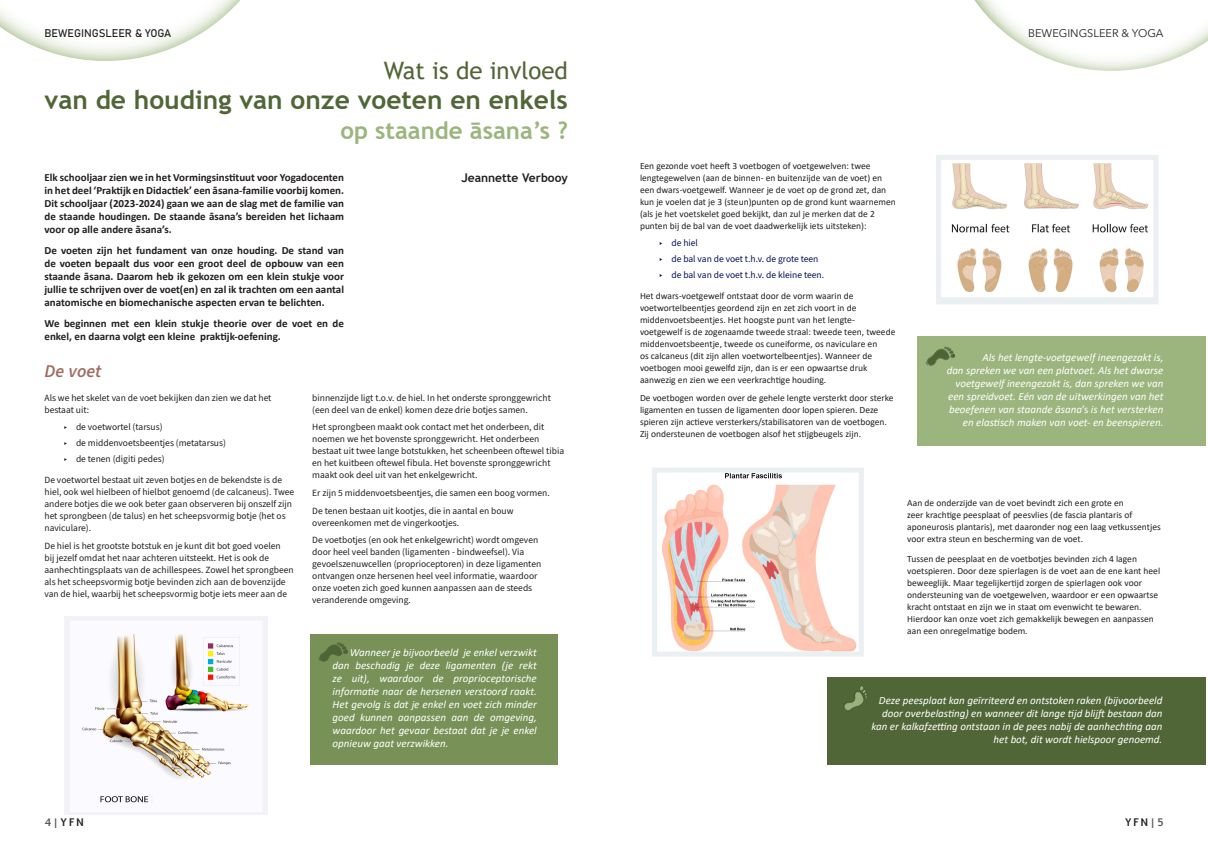
<style>
.page{position:relative;width:1208px;height:859px;background:#fff}
.page>*{position:absolute;margin:0;border:0;box-sizing:border-box;transform-origin:0 0}
.t1{font:700 26px "Trebuchet MS";color:#516637}
.t2{font:700 24px "Trebuchet MS";color:#9cb57e}
.t3{font:24px "Trebuchet MS";color:#516637}
.Subhead{font:italic 600 18px "Source Sans 3";letter-spacing:.005em;color:#9f6c5f}
.Introductie{font:700 12px "Trebuchet MS";color:#231f20}
.t4{font:italic 11px/13px "Calibri";color:#fff;text-align:right}
.t5{font:700 11px/12.9px "Calibri";color:#231f20;text-align:justify}
.t6{font:11px "Bahnschrift";color:#231f20}
.t7{font:11px "Avenir Next LT Pro";color:#231f20}
.t8{font:700 10px "Euphemia UCAS";letter-spacing:.2em;color:#231f20}
.t9{font:9.5px/12px "Calibri";color:#231f20}
.Paragraph{font:9.5px/12px "Source Sans 3";color:#231f20}
.t10{font:9.5px "Source Sans 3";color:#031059}
.s1{font-style:normal}
.s2{color:#575756}
</style>
<div class="page">
<div style="left:828px;top:677px;width:378px;height:88px;background:#516637"></div>
<div style="left:918px;top:336px;width:288px;height:110px;background:#9cb57e"></div>
<div style="left:310px;top:634px;width:247px;height:131px;background:#779157"></div>
<svg style="left:0;top:0;width:240px;height:61px"></svg>
<img style="left:951px;top:163px;width:197px;height:129px">
<div style="left:936px;top:155px;width:222px;height:149px;border:5px solid #eaeff1"></div>
<img style="left:661px;top:474px;width:196px;height:177px">
<div style="left:652px;top:468px;width:212px;height:189px;border:5px solid #eaeff1"></div>
<img style="left:844px;top:686px;width:23px;height:25px">
<img style="left:65px;top:616px;width:202px;height:198px">
<img style="left:318px;top:642px;width:30px;height:20px">
<img style="left:925px;top:346px;width:30px;height:20px">
<svg style="left:974px;top:0;width:234px;height:71px"></svg>
<p class="t6" style="left:45px;top:25px;width:128px">BEWEGINGSLEER &amp; YOGA</p>
<p class="t7" style="left:1028px;top:26px;width:137px">BEWEGINGSLEER &amp; YOGA</p>
<p class="t3" style="left:384px;top:55px;width:186px">Wat is de invloed</p>
<p class="t1" style="left:45px;top:83px;width:525px">van de houding van onze voeten en enkels</p>
<p class="t2" style="left:340px;top:115px;width:229px">op staande āsana’s ?</p>
<p class="t5" style="left:45px;top:171px;width:301px">Elk schooljaar zien we in het Vormingsinstituut voor Yogadocenten in het deel ‘Praktijk en Didactiek’ een āsana-familie voorbij komen.<br>Dit schooljaar (2023-2024) gaan we aan de slag met de familie van de staande houdingen. De staande āsana’s bereiden het lichaam voor op alle andere āsana’s.</p>
<p class="t5" style="left:45px;top:244px;width:301px">De voeten zijn het fundament van onze houding. De stand van de voeten bepaalt dus voor een groot deel de opbouw van een staande āsana. Daarom heb ik gekozen om een klein stukje voor jullie te schrijven over de voet(en) en zal ik trachten om een aantal anatomische en biomechanische aspecten ervan te belichten.</p>
<p class="t5" style="left:45px;top:316px;width:301px">We beginnen met een klein stukje theorie over de voet en de enkel, en daarna volgt een kleine praktijk-oefening.</p>
<p class="Subhead" style="left:45px;top:360px;width:58px">De voet</p>
<p class="Introductie" style="left:461px;top:170px;width:108px">Jeannette Verbooy</p>
<p class="Paragraph" style="left:45px;top:392px;width:228px">Als we het skelet van de voet bekijken dan zien we dat het bestaat uit:</p>
<p class="Paragraph" style="left:64px;top:421px;width:100px">‣ de voetwortel (tarsus)</p>
<p class="Paragraph" style="left:64px;top:437px;width:163px">‣ de middenvoetsbeentjes (metatarsus)</p>
<p class="Paragraph" style="left:64px;top:453px;width:102px">‣ de tenen (digiti pedes)</p>
<p class="Paragraph" style="left:45px;top:474px;width:251px">De voetwortel bestaat uit zeven botjes en de bekendste is de hiel, ook wel hielbeen of hielbot genoemd (de calcaneus). Twee andere botjes die we ook beter gaan observeren bij onszelf zijn het sprongbeen (de talus) en het scheepsvormig botje (het os naviculare).</p>
<p class="Paragraph" style="left:45px;top:540px;width:251px">De hiel is het grootste botstuk en je kunt dit bot goed voelen<br>bij jezelf omdat het naar achteren uitsteekt. Het is ook de aanhechtingsplaats van de achillespees. Zowel het sprongbeen als het scheepsvormig botje bevinden zich aan de bovenzijde van de hiel, waarbij het scheepsvormig botje iets meer aan de</p>
<p class="Paragraph" style="left:312px;top:392px;width:240px">binnenzijde ligt t.o.v. de hiel. In het onderste spronggewricht (een deel van de enkel) komen deze drie botjes samen.</p>
<p class="Paragraph" style="left:312px;top:421px;width:253px">Het sprongbeen maakt ook contact met het onderbeen, dit noemen we het bovenste spronggewricht. Het onderbeen bestaat uit twee lange botstukken, het scheenbeen oftewel tibia en het kuitbeen oftewel fibula. Het bovenste spronggewricht maakt ook deel uit van het enkelgewricht.</p>
<p class="Paragraph" style="left:312px;top:487px;width:239px">Er zijn 5 middenvoetsbeentjes, die samen een boog vormen.</p>
<p class="Paragraph" style="left:312px;top:505px;width:203px">De tenen bestaan uit kootjes, die in aantal en bouw overeenkomen met de vingerkootjes.</p>
<p class="Paragraph" style="left:312px;top:534px;width:230px">De voetbotjes (en ook het enkelgewricht) wordt omgeven door heel veel banden (ligamenten - bindweefsel). Via gevoelszenuwcellen (proprioceptoren) in deze ligamenten ontvangen onze hersenen heel veel informatie, waardoor onze voeten zich goed kunnen aanpassen aan de steeds veranderende omgeving.</p>
<p class="t4" style="left:333px;top:645px;width:206px;text-align:justify;text-indent:17px">Wanneer je bijvoorbeeld je enkel verzwikt dan beschadig je deze ligamenten (je rekt ze uit), waardoor de proprioceptorische informatie naar de hersenen verstoord raakt.<br>Het gevolg is dat je enkel en voet zich minder goed kunnen aanpassen aan de omgeving, waardoor het gevaar bestaat dat je je enkel opnieuw gaat verzwikken.</p>
<p class="t9" style="left:640px;top:159px;width:257px">Een gezonde voet heeft 3 voetbogen of voetgewelven: twee lengtegewelven (aan de binnen- en buitenzijde van de voet) en een dwars-voetgewelf. Wanneer je de voet op de grond zet, dan kun je voelen dat je 3 (steun)punten op de grond kunt waarnemen (als je het voetskelet goed bekijkt, dan zul je merken dat de 2 punten bij de bal van de voet daadwerkelijk iets uitsteken):</p>
<p class="t10" style="left:659px;top:237px;width:40px">‣ de hiel</p>
<p class="t10" style="left:659px;top:253px;width:160px">‣ de bal van de voet t.h.v. de grote teen</p>
<p class="t10" style="left:659px;top:269px;width:166px">‣ de bal van de voet t.h.v. de kleine teen.</p>
<p class="t9" style="left:640px;top:290px;width:257px">Het dwars-voetgewelf ontstaat door de vorm waarin de voetwortelbeentjes geordend zijn en zet zich voort in de middenvoetsbeentjes. Het hoogste punt van het lengte&shy;voetgewelf is de zogenaamde tweede straal: tweede teen, tweede middenvoetsbeentje, tweede os cuneiforme, os naviculare en<br>os calcaneus (dit zijn allen voetwortelbeentjes). Wanneer de voetbogen mooi gewelfd zijn, dan is er een opwaartse druk aanwezig en zien we een veerkrachtige houding.</p>
<p class="t9" style="left:640px;top:392px;width:255px">De voetbogen worden over de gehele lengte versterkt door sterke ligamenten en tussen de ligamenten door lopen spieren. Deze spieren zijn actieve versterkers/stabilisatoren van de voetbogen.<br>Zij ondersteunen de voetbogen alsof het stijgbeugels zijn.</p>
<p class="t4" style="left:946px;top:351px;width:218px">Als het lengte-voetgewelf ineengezakt is,<br>dan spreken we van een platvoet. Als het dwarse voetgewelf ineengezakt is, dan spreken we van een spreidvoet. Eén van de uitwerkingen van het beoefenen van staande āsana<span class="s1">’s</span> is het versterken en elastisch maken van voet- en beenspieren.</p>
<p class="t9" style="left:907px;top:497px;width:255px">Aan de onderzijde van de voet bevindt zich een grote en<br>zeer krachtige peesplaat of peesvlies (de fascia plantaris of aponeurosis plantaris), met daaronder nog een laag vetkussentjes voor extra steun en bescherming van de voet.</p>
<p class="t9" style="left:907px;top:553px;width:254px">Tussen de peesplaat en de voetbotjes bevinden zich 4 lagen voetspieren. Door deze spierlagen is de voet aan de ene kant heel beweeglijk. Maar tegelijkertijd zorgen de spierlagen ook voor ondersteuning van de voetgewelven, waardoor er een opwaartse kracht ontstaat en zijn we in staat om evenwicht te bewaren.<br>Hierdoor kan onze voet zich gemakkelijk bewegen en aanpassen aan een onregelmatige bodem.</p>
<p class="t4" style="left:871px;top:693px;width:292px">Deze peesplaat kan geïrriteerd en ontstoken raken (bijvoorbeeld door overbelasting) en wanneer dit lange tijd blijft bestaan dan kan er kalkafzetting ontstaan in de pees nabij de aanhechting aan het bot, dit wordt hielspoor genoemd.</p>
<p class="t8" style="left:45px;top:815px;width:40px"><span class="s2">4|</span>YFN</p>
<p class="t8" style="left:1125px;top:815px;width:40px">YFN<span class="s2">|5</span></p>
</div>
